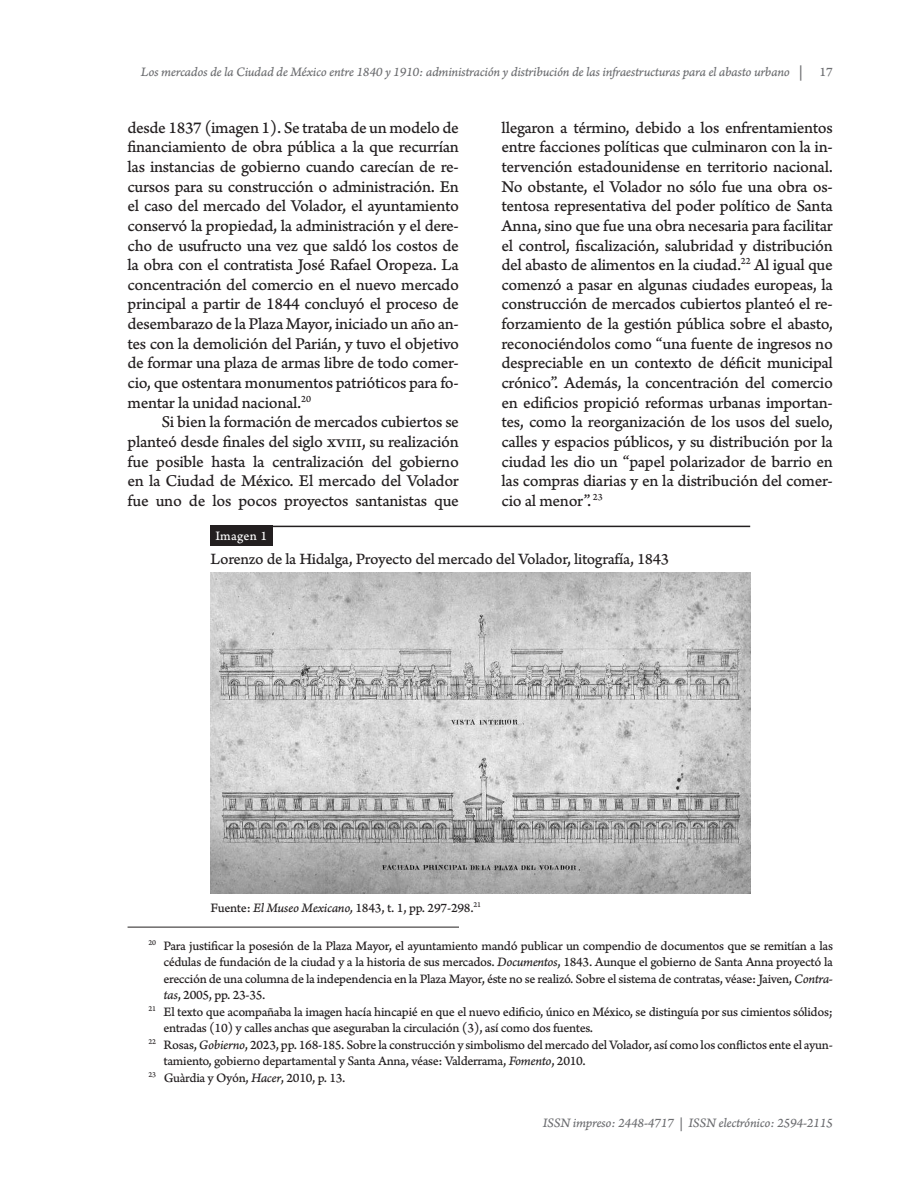
<style>
.page{position:relative;width:918px;height:1188px;background:#fff}
.page>*{position:absolute;margin:0;border:0;box-sizing:border-box;transform-origin:0 0}
.Texto{font:17.25px/19.6px "Arno Pro Caption";letter-spacing:-.02em;color:#231f20;text-align:justify}
.texto_imagen{font:16.5px "Arno Pro Caption";letter-spacing:-.02em;color:#231f20}
.Nota_al_pie{font:13.5px/16.5px "Arno Pro Caption";letter-spacing:-.025em;color:#231f20}
.t1{font:13.5px "Arno Pro Italic Caption";letter-spacing:-.025em;color:#6c6d70}
.fuente_imagen{font:13.5px "Arno Pro Caption";letter-spacing:-.02em;color:#231f20}
.Numero_de_tabla{font:13.5px "Arno Pro Caption";color:#fff}
.s1{font-family:"Arno Pro Caption";font-size:15px}
.s2{font-family:"Arno Pro Caption"}
.s3{font-family:"Arno Pro Italic Caption"}
</style>
<div class="page">
<hr style="left:128px;top:927px;width:331px;height:1px;background:#231f20">
<img style="left:210px;top:573px;width:540px;height:321px">
<hr style="left:211px;top:526px;width:539px;height:1px;background:#231f20">
<div style="left:210px;top:526px;width:62px;height:20px;background:#231f20"></div>
<p class="t1" style="left:141px;top:64px;width:694px">Los mercados de la Ciudad de México entre 1840 y 1910: administración y distribución de las infraestructuras para el abasto urbano <span class="s1">|</span> <span class="s2">17</span></p>
<p class="Texto" style="left:128px;top:118px;width:333px">desde 1837 (imagen 1). Se trataba de un modelo de financiamiento de obra pública a la que recurrían las instancias de gobierno cuando carecían de re&shy;cursos para su construcción o administración. En el caso del mercado del Volador, el ayuntamiento conservó la propiedad, la administración y el dere&shy;cho de usufructo una vez que saldó los costos de la obra con el contratista José Rafael Oropeza. La concentración del comercio en el nuevo mercado principal a partir de 1844 concluyó el proceso de desembarazo de la Plaza Mayor, iniciado un año an&shy;tes con la demolición del Parián, y tuvo el objetivo de formar una plaza de armas libre de todo comer&shy;cio, que ostentara monumentos patrióticos para fo&shy;mentar la unidad nacional.<sup>20</sup></p>
<p class="Texto" style="left:128px;top:413px;width:333px;text-indent:34px">Si bien la formación de mercados cubiertos se planteó desde finales del siglo xviii, su realización fue posible hasta la centralización del gobierno en la Ciudad de México. El mercado del Volador fue uno de los pocos proyectos santanistas que</p>
<p class="Texto" style="left:502px;top:118px;width:333px">llegaron a término, debido a los enfrentamientos entre facciones políticas que culminaron con la in&shy;tervención estadounidense en territorio nacional.<br>No obstante, el Volador no sólo fue una obra os&shy;tentosa representativa del poder político de Santa Anna, sino que fue una obra necesaria para facilitar el control, fiscalización, salubridad y distribución del abasto de alimentos en la ciudad.<sup>22</sup> Al igual que comenzó a pasar en algunas ciudades europeas, la construcción de mercados cubiertos planteó el re&shy;forzamiento de la gestión pública sobre el abasto, reconociéndolos como “una fuente de ingresos no despreciable en un contexto de déficit municipal crónico”. Además, la concentración del comercio en edificios propició reformas urbanas importan&shy;tes, como la reorganización de los usos del suelo, calles y espacios públicos, y su distribución por la ciudad les dio un “papel polarizador de barrio en las compras diarias y en la distribución del comer&shy;cio al menor”. <sup>23</sup></p>
<p class="Numero_de_tabla" style="left:215px;top:528px;width:53px">Imagen 1</p>
<p class="texto_imagen" style="left:211px;top:549px;width:460px">Lorenzo de la Hidalga, Proyecto del mercado del Volador, litografía, 1843</p>
<p class="fuente_imagen" style="left:211px;top:900px;width:272px">Fuente: <span class="s3">El Museo Mexicano,</span> 1843, t. 1, pp. 297-298.<sup>21</sup></p>
<p class="Nota_al_pie" style="left:164px;top:938px;width:671px;text-align:justify;text-indent:-15px"><sup>20</sup> Para justificar la posesión de la Plaza Mayor, el ayuntamiento mandó publicar un compendio de documentos que se remitían a las cédulas de fundación de la ciudad y a la historia de sus mercados. <span class="s3">Documentos</span>, 1843. Aunque el gobierno de Santa Anna proyectó la erección de una columna de la independencia en la Plaza Mayor, éste no se realizó. Sobre el sistema de contratas, véase: Jaiven, <span class="s3">Contra&shy;tas</span>, 2005, pp. 23-35.</p>
<p class="Nota_al_pie" style="left:164px;top:1004px;width:671px;text-indent:-15px"><sup>21</sup> El texto que acompañaba la imagen hacía hincapié en que el nuevo edificio, único en México, se distinguía por sus cimientos sólidos; entradas (10) y calles anchas que aseguraban la circulación (3), así como dos fuentes.</p>
<p class="Nota_al_pie" style="left:164px;top:1037px;width:671px;text-indent:-15px"><sup>22</sup> Rosas, <span class="s3">Gobierno</span>, 2023, pp. 168-185. Sobre la construcción y simbolismo del mercado del Volador, así como los conflictos ente el ayun&shy;tamiento, gobierno departamental y Santa Anna, véase: Valderrama, <span class="s3">Fomento</span>, 2010.</p>
<p class="Nota_al_pie" style="left:149px;top:1070px;width:198px"><sup>23</sup> Guàrdia y Oyón, <span class="s3">Hacer</span>, 2010, p. 13.</p>
<p class="t1" style="left:543px;top:1115px;width:292px">ISSN impreso: 2448-4717 | ISSN electrónico: 2594-2115</p>
</div>
